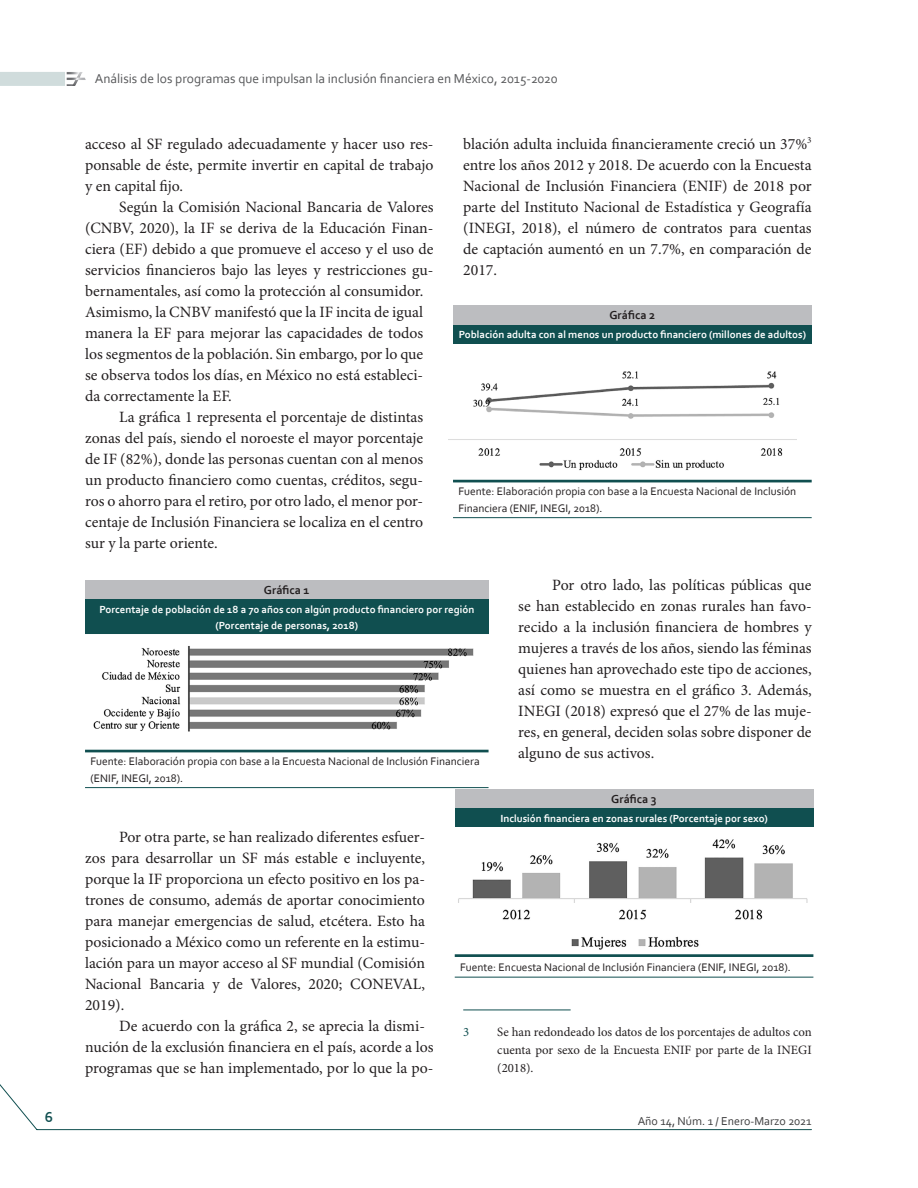
<style>
.page{position:relative;width:918px;height:1188px;background:#fff}
.page>*{position:absolute;margin:0;border:0;box-sizing:border-box;transform-origin:0 0}
.Texto_general{font:15.75px/21px "Minion Pro";color:#231f20;text-align:justify}
.Texto_gral-1er_párra{font:15.75px/21px "Minion Pro";color:#231f20;text-align:justify}
.t1{font:700 15px "Corbel";color:#104f50}
.t2{font:13.5px "Corbel";color:#57585a}
.Notas{font:12.75px/18px "Minion Pro";color:#231f20;text-align:justify}
.Notas-2{font:12.75px "Minion Pro";color:#104f50}
.Tabla-título{font:700 12.15px "Corbel";color:#231f20}
.t3{font:12px "Corbel";color:#3e3e3f}
.Tabla-pies{font:11.55px/17.2px "Corbel";color:#231f20}
.Título-indicadores{font:700 10.8px/16.2px "Corbel";color:#fff;text-align:center}
</style>
<div class="page">
<div style="left:0;top:72px;width:65px;height:14px;background:#d0dcdc"></div>
<svg style="left:0;top:1084px;width:812px;height:46px"></svg>
<img style="left:67px;top:72px;width:19px;height:14px">
<hr style="left:463px;top:1010px;width:108px;height:1px;background:#104f50">
<div style="left:85px;top:580px;width:404px;height:19px;background:#bcbdc0"></div>
<div style="left:85px;top:599px;width:404px;height:35px;background:#104f50"></div>
<hr style="left:85px;top:750px;width:404px;height:2px;background:#104f50">
<hr style="left:85px;top:787px;width:404px;height:1px;background:#104f50">
<img style="left:93px;top:646px;width:381px;height:86px">
<div style="left:453px;top:305px;width:359px;height:20px;background:#bcbdc0"></div>
<div style="left:453px;top:325px;width:359px;height:19px;background:#104f50"></div>
<hr style="left:453px;top:480px;width:359px;height:2px;background:#104f50">
<hr style="left:453px;top:517px;width:359px;height:1px;background:#104f50">
<img style="left:448px;top:371px;width:349px;height:100px">
<div style="left:455px;top:789px;width:358px;height:19px;background:#bcbdc0"></div>
<div style="left:455px;top:808px;width:358px;height:19px;background:#104f50"></div>
<hr style="left:455px;top:954px;width:358px;height:3px;background:#104f50">
<hr style="left:455px;top:977px;width:358px;height:1px;background:#104f50">
<img style="left:458px;top:839px;width:350px;height:111px">
<p class="t2" style="left:95px;top:70px;width:465px">Análisis de los programas que impulsan la inclusión financiera en México, 2015-2020</p>
<p class="Texto_gral-1er_párra" style="left:85px;top:134px;width:350px">acceso al SF regulado adecuadamente y hacer uso res&shy;ponsable de éste, permite invertir en capital de trabajo y en capital fijo.</p>
<p class="Texto_general" style="left:85px;top:197px;width:350px;text-align:left;text-indent:34px">Según la Comisión Nacional Bancaria de Valores (CNBV, 2020), la IF se deriva de la Educación Finan&shy;ciera (EF) debido a que promueve el acceso y el uso de servicios financieros bajo las leyes y restricciones gu&shy;bernamentales, así como la protección al consumidor.<br>Asimismo, la CNBV manifestó que la IF incita de igual manera la EF para mejorar las capacidades de todos los segmentos de la población. Sin embargo, por lo que se observa todos los días, en México no está estableci&shy;da correctamente la EF.</p>
<p class="Texto_general" style="left:85px;top:407px;width:340px;text-indent:34px">La gráfica 1 representa el porcentaje de distintas zonas del país, siendo el noroeste el mayor porcentaje de IF (82%), donde las personas cuentan con al menos un producto financiero como cuentas, créditos, segu&shy;ros o ahorro para el retiro, por otro lado, el menor por&shy;centaje de Inclusión Financiera se localiza en el centro sur y la parte oriente.</p>
<p class="Texto_general" style="left:463px;top:134px;width:350px">blación adulta incluida financieramente creció un 37%<sup>3 </sup>entre los años 2012 y 2018. De acuerdo con la Encuesta Nacional de Inclusión Financiera (ENIF) de 2018 por parte del Instituto Nacional de Estadística y Geografía (INEGI, 2018), el número de contratos para cuentas de captación aumentó en un 7.7%, en comparación de 2017.</p>
<p class="Tabla-título" style="left:610px;top:308px;width:47px">Gráfica 2</p>
<p class="Título-indicadores" style="left:459px;top:326px;width:349px">Población adulta con al menos un producto financiero (millones de adultos)</p>
<p class="Tabla-pies" style="left:458px;top:482px;width:339px">Fuente: Elaboración propia con base a la Encuesta Nacional de Inclusión<br>Financiera (ENIF, INEGI, 2018).</p>
<p class="Tabla-título" style="left:264px;top:582px;width:47px">Gráfica 1</p>
<p class="Título-indicadores" style="left:99px;top:601px;width:377px">Porcentaje de población de 18 a 70 años con algún producto financiero por región (Porcentaje de personas, 2018)</p>
<p class="Tabla-pies" style="left:90px;top:752px;width:391px">Fuente: Elaboración propia con base a la Encuesta Nacional de Inclusión Financiera (ENIF, INEGI, 2018).</p>
<p class="Texto_general" style="left:518px;top:575px;width:295px;text-indent:34px">Por otro lado, las políticas públicas que se han establecido en zonas rurales han favo&shy;recido a la inclusión financiera de hombres y mujeres a través de los años, siendo las féminas quienes han aprovechado este tipo de acciones, así como se muestra en el gráfico 3. Además, INEGI (2018) expresó que el 27% de las muje&shy;res, en general, deciden solas sobre disponer de alguno de sus activos.</p>
<p class="Tabla-título" style="left:611px;top:792px;width:47px">Gráfica 3</p>
<p class="Título-indicadores" style="left:500px;top:810px;width:269px">Inclusión financiera en zonas rurales (Porcentaje por sexo)</p>
<p class="Texto_general" style="left:85px;top:827px;width:341px;text-indent:34px">Por otra parte, se han realizado diferentes esfuer&shy;zos para desarrollar un SF más estable e incluyente, porque la IF proporciona un efecto positivo en los pa&shy;trones de consumo, además de aportar conocimiento para manejar emergencias de salud, etcétera. Esto ha posicionado a México como un referente en la estimu&shy;lación para un mayor acceso al SF mundial (Comisión Nacional Bancaria y de Valores, 2020; CONEVAL, 2019).</p>
<p class="Texto_general" style="left:85px;top:1016px;width:350px;text-align:left;text-indent:34px">De acuerdo con la gráfica 2, se aprecia la dismi&shy;nución de la exclusión financiera en el país, acorde a los programas que se han implementado, por lo que la po-</p>
<p class="Tabla-pies" style="left:460px;top:958px;width:332px">Fuente: Encuesta Nacional de Inclusión Financiera (ENIF, INEGI, 2018).</p>
<p class="Notas-2" style="left:463px;top:1024px;width:8px">3</p>
<p class="Notas" style="left:497px;top:1023px;width:316px">Se han redondeado los datos de los porcentajes de adultos con cuenta por sexo de la Encuesta ENIF por parte de la INEGI (2018).</p>
<p class="t1" style="left:45px;top:1108px;width:10px">6</p>
<p class="t3" style="left:638px;top:1113px;width:176px">Año 14, Núm. 1 / Enero-Marzo 2021</p>
</div>
